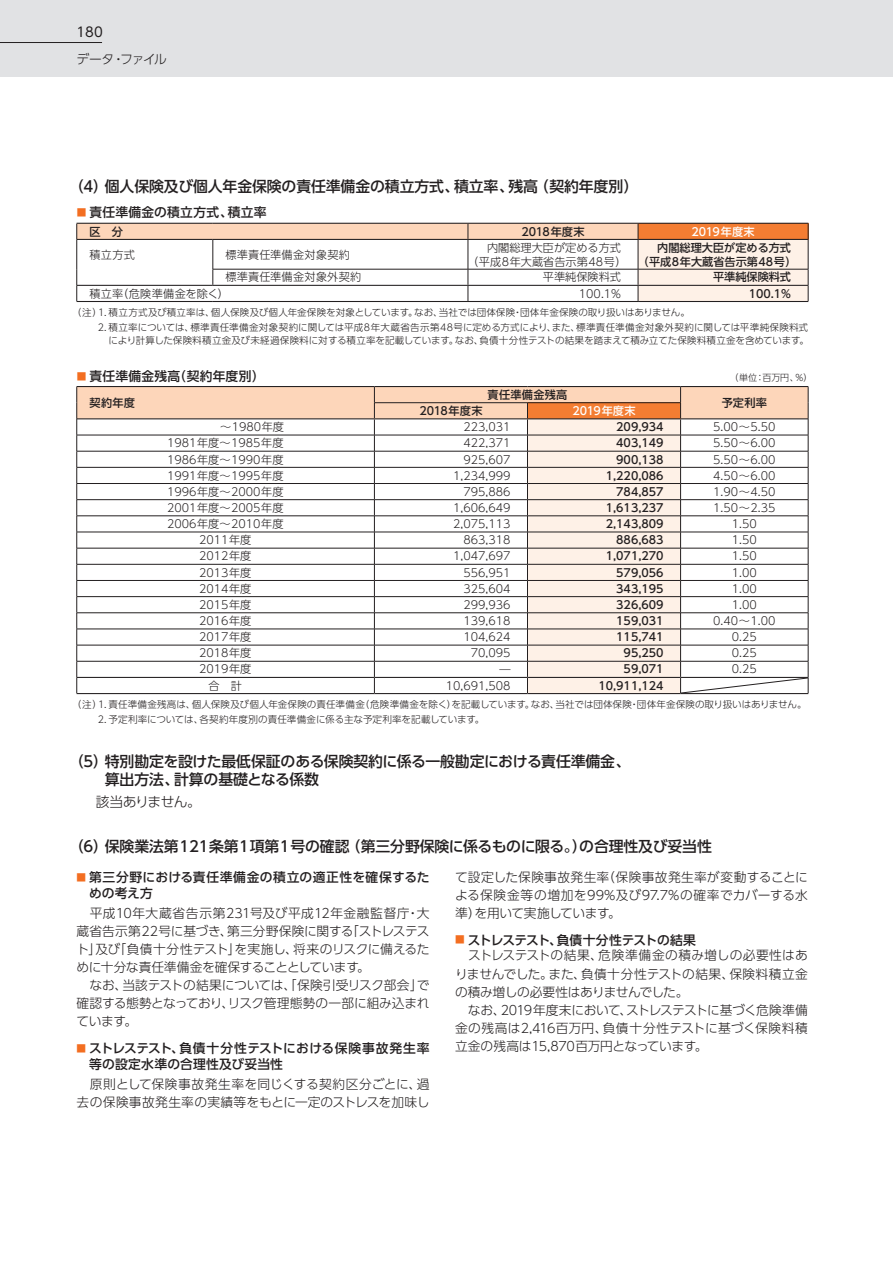
<style>
.page{position:relative;width:893px;height:1263px;background:#fff}
.page>*{position:absolute;margin:0;border:0;box-sizing:border-box;transform-origin:0 0}
.DF_括弧付タイトル{font:500 14.85px/18px "UD Shin Go Pro";letter-spacing:-.01em;color:#231f20}
.DF_main_text{font:300 13.8px "UD Shin Go Pro";letter-spacing:-.055em;color:#231f20}
.t1{font:13.35px "UD Shin Go Pro";color:#231f20}
.t2{font:300 12.75px/18px "UD Shin Go Pro";letter-spacing:-.02em;color:#231f20;text-align:justify}
.DF__文章_bold_title{font:500 12.75px/15.9px "UD Shin Go Pro";letter-spacing:.02em;color:#231f20}
.t3{font:300 12.75px/18px "UD Shin Go Pro";letter-spacing:.015em;color:#231f20}
.DF__文章_bold_title-2{font:500 12.75px "UD Shin Go Pro";letter-spacing:-.03em;color:#231f20}
.DF_表組_UD新ゴ{font:300 11.1px/13.8px "UD Shin Go Pro";color:#231f20}
.DF_表組_UD新ゴ-2{font:500 11.1px/13.8px "UD Shin Go Pro";color:#231f20}
.DF_表組_UD新ゴ-3{font:500 11.1px "UD Shin Go Pro";letter-spacing:.01em;color:#fff}
.DF_表組_UD新ゴ-4{font:500 11.1px "UD Shin Go Pro";letter-spacing:.025em;color:#231f20}
.DF_表注記下_1__2{font:300 9.6px/12.8px "UD Shin Go Pro";color:#231f20;text-align:right}
.DF_表右上単位{font:300 9px "UD Shin Go Pro";color:#231f20}
.s1{font-size:9.6px;color:#f36e21}
</style>
<div class="page">
<div style="left:0;top:0;width:893px;height:77px;background:#e1e2e4"></div>
<hr style="left:0;top:42px;width:102px;height:1px;background:#231f20">
<hr style="left:77px;top:301px;width:136px;height:1px;background:#231f20">
<hr style="left:213px;top:301px;width:255px;height:1px;background:#231f20">
<hr style="left:468px;top:301px;width:170px;height:1px;background:#231f20">
<hr style="left:638px;top:301px;width:170px;height:1px;background:#231f20">
<svg style="left:76px;top:223px;width:733px;height:78px"></svg>
<hr style="left:77px;top:386px;width:297px;height:1px;background:#231f20">
<hr style="left:374px;top:386px;width:153px;height:1px;background:#231f20">
<hr style="left:527px;top:386px;width:154px;height:1px;background:#231f20">
<hr style="left:681px;top:386px;width:127px;height:1px;background:#231f20">
<hr style="left:77px;top:693px;width:297px;height:1px;background:#231f20">
<hr style="left:374px;top:693px;width:153px;height:1px;background:#231f20">
<hr style="left:527px;top:693px;width:154px;height:1px;background:#231f20">
<hr style="left:681px;top:693px;width:127px;height:1px;background:#231f20">
<svg style="left:76px;top:387px;width:733px;height:306px"></svg>
<p class="t1" style="left:77px;top:21px;width:28px">180</p>
<p class="t2" style="left:77px;top:50px;width:92px">データ・ファイル</p>
<p class="DF_括弧付タイトル" style="left:69px;top:177px;width:571px">（4）個人保険及び個人年金保険の責任準備金の積立方式、積立率、残高（契約年度別）</p>
<p class="DF__文章_bold_title" style="left:77px;top:204px;width:191px"><span class="s1">■</span> 責任準備金の積立方式、積立率</p>
<p class="DF_表組_UD新ゴ-2" style="left:90px;top:224px;width:35px">区　分</p>
<p class="DF_表組_UD新ゴ-2" style="left:521px;top:224px;width:65px">2018年度末</p>
<p class="DF_表組_UD新ゴ-3" style="left:691px;top:222px;width:65px">2019年度末</p>
<p class="DF_表組_UD新ゴ" style="left:90px;top:247px;width:47px">積立方式</p>
<p class="DF_表組_UD新ゴ" style="left:226px;top:247px;width:126px">標準責任準備金対象契約</p>
<p class="DF_表組_UD新ゴ" style="left:467px;top:240px;width:161px;text-indent:20px">内閣総理大臣が定める方式（平成8年大蔵省告示第48号）</p>
<p class="DF_表組_UD新ゴ-2" style="left:637px;top:240px;width:161px;text-indent:20px">内閣総理大臣が定める方式（平成8年大蔵省告示第48号）</p>
<p class="DF_表組_UD新ゴ" style="left:226px;top:270px;width:137px">標準責任準備金対象外契約</p>
<p class="DF_表組_UD新ゴ" style="left:543px;top:270px;width:80px">平準純保険料式</p>
<p class="DF_表組_UD新ゴ-2" style="left:713px;top:270px;width:80px">平準純保険料式</p>
<p class="DF_表組_UD新ゴ" style="left:90px;top:286px;width:141px">積立率（危険準備金を除く）</p>
<p class="DF_表組_UD新ゴ" style="left:579px;top:286px;width:44px">100.1%</p>
<p class="DF_表組_UD新ゴ-2" style="left:749px;top:286px;width:44px">100.1%</p>
<p class="DF_表注記下_1__2" style="left:72px;top:306px;width:619px">（注）1. 積立方式及び積立率は、個人保険及び個人年金保険を対象としています。なお、当社では団体保険・団体年金保険の取り扱いはありません。</p>
<p class="DF_表注記下_1__2" style="left:98px;top:321px;width:713px">2. 積立率については、標準責任準備金対象契約に関しては平成8年大蔵省告示第48号に定める方式により、また、標準責任準備金対象外契約に関しては平準純保険料式により計算した保険料積立金及び未経過保険料に対する積立率を記載しています。なお、負債十分性テストの結果を踏まえて積み立てた保険料積立金を含めています。</p>
<p class="DF__文章_bold_title" style="left:77px;top:368px;width:190px"><span class="s1">■</span> 責任準備金残高（契約年度別）</p>
<p class="DF_表右上単位" style="left:729px;top:370px;width:85px">（単位：百万円、%）</p>
<p class="DF_表組_UD新ゴ-2" style="left:90px;top:395px;width:47px">契約年度</p>
<p class="DF_表組_UD新ゴ-4" style="left:488px;top:386px;width:81px">責任準備金残高</p>
<p class="DF_表組_UD新ゴ-2" style="left:722px;top:395px;width:47px">予定利率</p>
<p class="DF_表組_UD新ゴ-2" style="left:419px;top:403px;width:65px">2018年度末</p>
<p class="DF_表組_UD新ゴ-3" style="left:572px;top:402px;width:65px">2019年度末</p>
<p class="DF_表組_UD新ゴ" style="left:463px;top:420px;width:49px">223,031</p>
<p class="DF_表組_UD新ゴ-2" style="left:616px;top:420px;width:49px">209,934</p>
<p class="DF_表組_UD新ゴ" style="left:713px;top:420px;width:64px">5.00～5.50</p>
<p class="DF_表組_UD新ゴ" style="left:167px;top:436px;width:118px">1981年度〜1985年度</p>
<p class="DF_表組_UD新ゴ" style="left:463px;top:436px;width:49px">422,371</p>
<p class="DF_表組_UD新ゴ-2" style="left:616px;top:436px;width:49px">403,149</p>
<p class="DF_表組_UD新ゴ" style="left:713px;top:436px;width:64px">5.50～6.00</p>
<p class="DF_表組_UD新ゴ" style="left:167px;top:452px;width:118px">1986年度〜1990年度</p>
<p class="DF_表組_UD新ゴ" style="left:463px;top:452px;width:49px">925,607</p>
<p class="DF_表組_UD新ゴ-2" style="left:616px;top:452px;width:49px">900,138</p>
<p class="DF_表組_UD新ゴ" style="left:713px;top:452px;width:64px">5.50～6.00</p>
<p class="DF_表組_UD新ゴ" style="left:167px;top:468px;width:118px">1991年度〜1995年度</p>
<p class="DF_表組_UD新ゴ" style="left:453px;top:468px;width:59px">1,234,999</p>
<p class="DF_表組_UD新ゴ-2" style="left:606px;top:468px;width:59px">1,220,086</p>
<p class="DF_表組_UD新ゴ" style="left:713px;top:468px;width:64px">4.50～6.00</p>
<p class="DF_表組_UD新ゴ" style="left:167px;top:484px;width:118px">1996年度〜2000年度</p>
<p class="DF_表組_UD新ゴ" style="left:463px;top:484px;width:49px">795,886</p>
<p class="DF_表組_UD新ゴ-2" style="left:616px;top:484px;width:49px">784,857</p>
<p class="DF_表組_UD新ゴ" style="left:713px;top:484px;width:64px">1.90～4.50</p>
<p class="DF_表組_UD新ゴ" style="left:167px;top:500px;width:118px">2001年度〜2005年度</p>
<p class="DF_表組_UD新ゴ" style="left:453px;top:500px;width:59px">1,606,649</p>
<p class="DF_表組_UD新ゴ-2" style="left:606px;top:500px;width:59px">1,613,237</p>
<p class="DF_表組_UD新ゴ" style="left:713px;top:500px;width:64px">1.50～2.35</p>
<p class="DF_表組_UD新ゴ" style="left:167px;top:517px;width:118px">2006年度〜2010年度</p>
<p class="DF_表組_UD新ゴ" style="left:453px;top:517px;width:59px">2,075,113</p>
<p class="DF_表組_UD新ゴ-2" style="left:606px;top:517px;width:59px">2,143,809</p>
<p class="DF_表組_UD新ゴ" style="left:732px;top:517px;width:26px">1.50</p>
<p class="DF_表組_UD新ゴ" style="left:199px;top:533px;width:54px">2011年度</p>
<p class="DF_表組_UD新ゴ" style="left:463px;top:533px;width:49px">863,318</p>
<p class="DF_表組_UD新ゴ-2" style="left:616px;top:533px;width:49px">886,683</p>
<p class="DF_表組_UD新ゴ" style="left:732px;top:533px;width:26px">1.50</p>
<p class="DF_表組_UD新ゴ" style="left:199px;top:549px;width:54px">2012年度</p>
<p class="DF_表組_UD新ゴ" style="left:453px;top:549px;width:59px">1,047,697</p>
<p class="DF_表組_UD新ゴ-2" style="left:606px;top:549px;width:59px">1,071,270</p>
<p class="DF_表組_UD新ゴ" style="left:732px;top:549px;width:26px">1.50</p>
<p class="DF_表組_UD新ゴ" style="left:199px;top:565px;width:54px">2013年度</p>
<p class="DF_表組_UD新ゴ" style="left:463px;top:565px;width:49px">556,951</p>
<p class="DF_表組_UD新ゴ-2" style="left:616px;top:565px;width:49px">579,056</p>
<p class="DF_表組_UD新ゴ" style="left:732px;top:565px;width:26px">1.00</p>
<p class="DF_表組_UD新ゴ" style="left:199px;top:581px;width:54px">2014年度</p>
<p class="DF_表組_UD新ゴ" style="left:463px;top:581px;width:49px">325,604</p>
<p class="DF_表組_UD新ゴ-2" style="left:616px;top:581px;width:49px">343,195</p>
<p class="DF_表組_UD新ゴ" style="left:732px;top:581px;width:26px">1.00</p>
<p class="DF_表組_UD新ゴ" style="left:199px;top:597px;width:54px">2015年度</p>
<p class="DF_表組_UD新ゴ" style="left:463px;top:597px;width:49px">299,936</p>
<p class="DF_表組_UD新ゴ-2" style="left:616px;top:597px;width:49px">326,609</p>
<p class="DF_表組_UD新ゴ" style="left:732px;top:597px;width:26px">1.00</p>
<p class="DF_表組_UD新ゴ" style="left:199px;top:614px;width:54px">2016年度</p>
<p class="DF_表組_UD新ゴ" style="left:463px;top:614px;width:49px">139,618</p>
<p class="DF_表組_UD新ゴ-2" style="left:616px;top:614px;width:49px">159,031</p>
<p class="DF_表組_UD新ゴ" style="left:713px;top:614px;width:64px">0.40～1.00</p>
<p class="DF_表組_UD新ゴ" style="left:199px;top:630px;width:54px">2017年度</p>
<p class="DF_表組_UD新ゴ" style="left:463px;top:630px;width:49px">104,624</p>
<p class="DF_表組_UD新ゴ-2" style="left:616px;top:630px;width:49px">115,741</p>
<p class="DF_表組_UD新ゴ" style="left:732px;top:630px;width:26px">0.25</p>
<p class="DF_表組_UD新ゴ" style="left:199px;top:646px;width:54px">2018年度</p>
<p class="DF_表組_UD新ゴ" style="left:471px;top:646px;width:41px">70,095</p>
<p class="DF_表組_UD新ゴ-2" style="left:624px;top:646px;width:41px">95,250</p>
<p class="DF_表組_UD新ゴ" style="left:732px;top:646px;width:26px">0.25</p>
<p class="DF_表組_UD新ゴ" style="left:199px;top:662px;width:54px">2019年度</p>
<p class="DF_表組_UD新ゴ" style="left:499px;top:662px;width:13px">—</p>
<p class="DF_表組_UD新ゴ-2" style="left:624px;top:662px;width:41px">59,071</p>
<p class="DF_表組_UD新ゴ" style="left:732px;top:662px;width:26px">0.25</p>
<p class="DF_表組_UD新ゴ" style="left:209px;top:678px;width:35px">合　計</p>
<p class="DF_表組_UD新ゴ" style="left:446px;top:678px;width:66px">10,691,508</p>
<p class="DF_表組_UD新ゴ-2" style="left:598px;top:678px;width:67px">10,911,124</p>
<p class="DF_表注記下_1__2" style="left:72px;top:698px;width:736px">（注）1. 責任準備金残高は、個人保険及び個人年金保険の責任準備金（危険準備金を除く）を記載しています。なお、当社では団体保険・団体年金保険の取り扱いはありません。</p>
<p class="DF_表注記下_1__2" style="left:98px;top:713px;width:388px">2. 予定利率については、各契約年度別の責任準備金に係る主な予定利率を記載しています。</p>
<p class="DF_括弧付タイトル" style="left:105px;top:752px;width:527px;text-indent:-36px">（5）特別勘定を設けた最低保証のある保険契約に係る一般勘定における責任準備金、算出方法、計算の基礎となる係数</p>
<p class="DF_main_text" style="left:96px;top:790px;width:107px">該当ありません。</p>
<p class="DF_括弧付タイトル" style="left:69px;top:837px;width:645px">（6）保険業法第121条第1項第1号の確認（第三分野保険に係るものに限る。）の合理性及び妥当性</p>
<p class="DF__文章_bold_title" style="left:89px;top:869px;width:342px;text-indent:-13px"><span class="s1">■</span> 第三分野における責任準備金の積立の適正性を確保するための考え方</p>
<p class="t2" style="left:77px;top:904px;width:354px;text-indent:13px">平成10年大蔵省告示第231号及び平成12年金融監督庁・大蔵省告示第22号に基づき、第三分野保険に関する「ストレステスト」及び「負債十分性テスト」を実施し、将来のリスクに備えるために十分な責任準備金を確保することとしています。</p>
<p class="t2" style="left:77px;top:976px;width:354px;text-indent:13px">なお、当該テストの結果については、「保険引受リスク部会」で確認する態勢となっており、リスク管理態勢の一部に組み込まれています。</p>
<p class="DF__文章_bold_title" style="left:89px;top:1040px;width:342px;text-indent:-13px"><span class="s1">■</span> ストレステスト、負債十分性テストにおける保険事故発生率等の設定水準の合理性及び妥当性</p>
<p class="t3" style="left:77px;top:1075px;width:354px">　原則として保険事故発生率を同じくする契約区分ごとに、過去の保険事故発生率の実績等をもとに一定のストレスを加味し</p>
<p class="t2" style="left:455px;top:867px;width:354px">て設定した保険事故発生率（保険事故発生率が変動することによる保険金等の増加を99%及び97.7%の確率でカバーする水準）を用いて実施しています。</p>
<p class="DF__文章_bold_title-2" style="left:455px;top:929px;width:242px"><span class="s1">■</span> ストレステスト、負債十分性テストの結果</p>
<p class="t2" style="left:455px;top:946px;width:354px">　ストレステストの結果、危険準備金の積み増しの必要性はありませんでした。また、負債十分性テストの結果、保険料積立金の積み増しの必要性はありませんでした。</p>
<p class="t2" style="left:455px;top:1000px;width:354px;text-indent:13px">なお、2019年度末において、ストレステストに基づく危険準備金の残高は2,416百万円、負債十分性テストに基づく保険料積立金の残高は15,870百万円となっています。</p>
</div>
